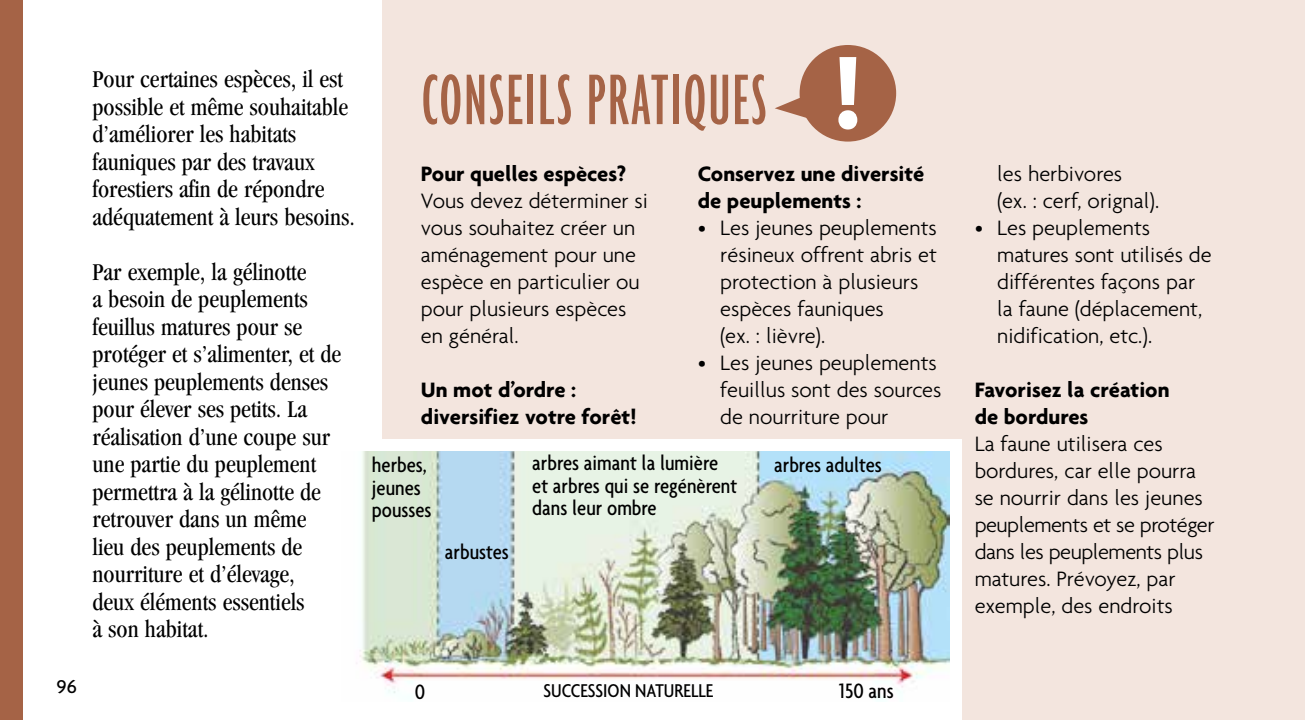
<style>
.page{position:relative;width:1305px;height:720px;background:#fff}
.page>*{position:absolute;margin:0;border:0;box-sizing:border-box;transform-origin:0 0}
.t1{font:500 ultra-condensed 77.5px "Agenda";letter-spacing:.03em;color:#a56346}
.t2{font:condensed 25px/27.5px "Garamond";color:#000}
.t3{font:300 22.5px/27px "Agenda";color:#000}
.t4{font:700 22.5px/27px "Agenda";color:#000}
.t5{font:500 condensed 22.5px/22.5px "Agenda";color:#000}
.t6{font:500 condensed 20px "Agenda";color:#000}
.t7{font:500 20px "Agenda";color:#000}
</style>
<div class="page">
<div style="left:383px;top:0;width:922px;height:720px;background:#f3e5de"></div>
<div style="left:0;top:0;width:22px;height:720px;background:#a56346"></div>
<div style="left:800px;top:45px;width:96px;height:97px;background:#a56346;border-radius:50%"></div>
<svg style="left:775px;top:96px;width:33px;height:24px"></svg>
<svg style="left:839px;top:57px;width:17px;height:48px"></svg>
<div style="left:838px;top:110px;width:19px;height:20px;background:#fff;border-radius:50%"></div>
<div style="left:362px;top:439px;width:599px;height:281px;background:#fff"></div>
<img style="left:356px;top:452px;width:593px;height:248px">
<p class="t2" style="left:92px;top:65px;width:264px">Pour certaines espèces, il est possible et même souhaitable d’améliorer les habitats fauniques par des travaux forestiers afin de répondre adéquatement à leurs besoins.</p>
<p class="t2" style="left:92px;top:258px;width:250px">Par exemple, la gélinotte<br>a besoin de peuplements feuillus matures pour se protéger et s’alimenter, et de jeunes peuplements denses pour élever ses petits. La réalisation d’une coupe sur une partie du peuplement permettra à la gélinotte de retrouver dans un même lieu des peuplements de nourriture et d’élevage, deux éléments essentiels<br>à son habitat.</p>
<h1 class="t1" style="left:422px;top:59px;width:347px">CONSEILS PRATIQUES</h1>
<p class="t4" style="left:421px;top:160px;width:207px">Pour quelles espèces?</p>
<p class="t3" style="left:421px;top:187px;width:229px">Vous devez déterminer si vous souhaitez créer un aménagement pour une espèce en particulier ou pour plusieurs espèces en général.</p>
<p class="t4" style="left:421px;top:376px;width:217px">Un mot d’ordre : diversifiez votre forêt!</p>
<p class="t4" style="left:698px;top:160px;width:228px">Conservez une diversité de peuplements :</p>
<p class="t3" style="left:720px;top:214px;width:218px;text-indent:-22px">• Les jeunes peuplements résineux offrent abris et protection à plusieurs espèces fauniques<br>(ex. : lièvre).</p>
<p class="t3" style="left:720px;top:349px;width:223px;text-indent:-22px">• Les jeunes peuplements feuillus sont des sources de nourriture pour</p>
<p class="t5" style="left:372px;top:453px;width:61px">herbes, jeunes pousses</p>
<p class="t5" style="left:445px;top:540px;width:66px">arbustes</p>
<p class="t5" style="left:532px;top:451px;width:206px">arbres aimant la lumière et arbres qui se regénèrent dans leur ombre</p>
<p class="t5" style="left:774px;top:453px;width:109px">arbres adultes</p>
<p class="t7" style="left:57px;top:675px;width:22px">96</p>
<p class="t5" style="left:415px;top:680px;width:12px">0</p>
<p class="t6" style="left:543px;top:679px;width:172px">SUCCESSION NATURELLE</p>
<p class="t5" style="left:839px;top:679px;width:56px">150 ans</p>
<p class="t3" style="left:997px;top:160px;width:164px">les herbivores<br>(ex. : cerf, orignal).</p>
<p class="t3" style="left:997px;top:214px;width:216px;text-indent:-22px">• Les peuplements matures sont utilisés de différentes façons par la faune (déplacement, nidification, etc.).</p>
<p class="t4" style="left:975px;top:376px;width:196px">Favorisez la création de bordures</p>
<p class="t3" style="left:975px;top:430px;width:241px">La faune utilisera ces bordures, car elle pourra se nourrir dans les jeunes peuplements et se protéger dans les peuplements plus matures. Prévoyez, par exemple, des endroits</p>
</div>
